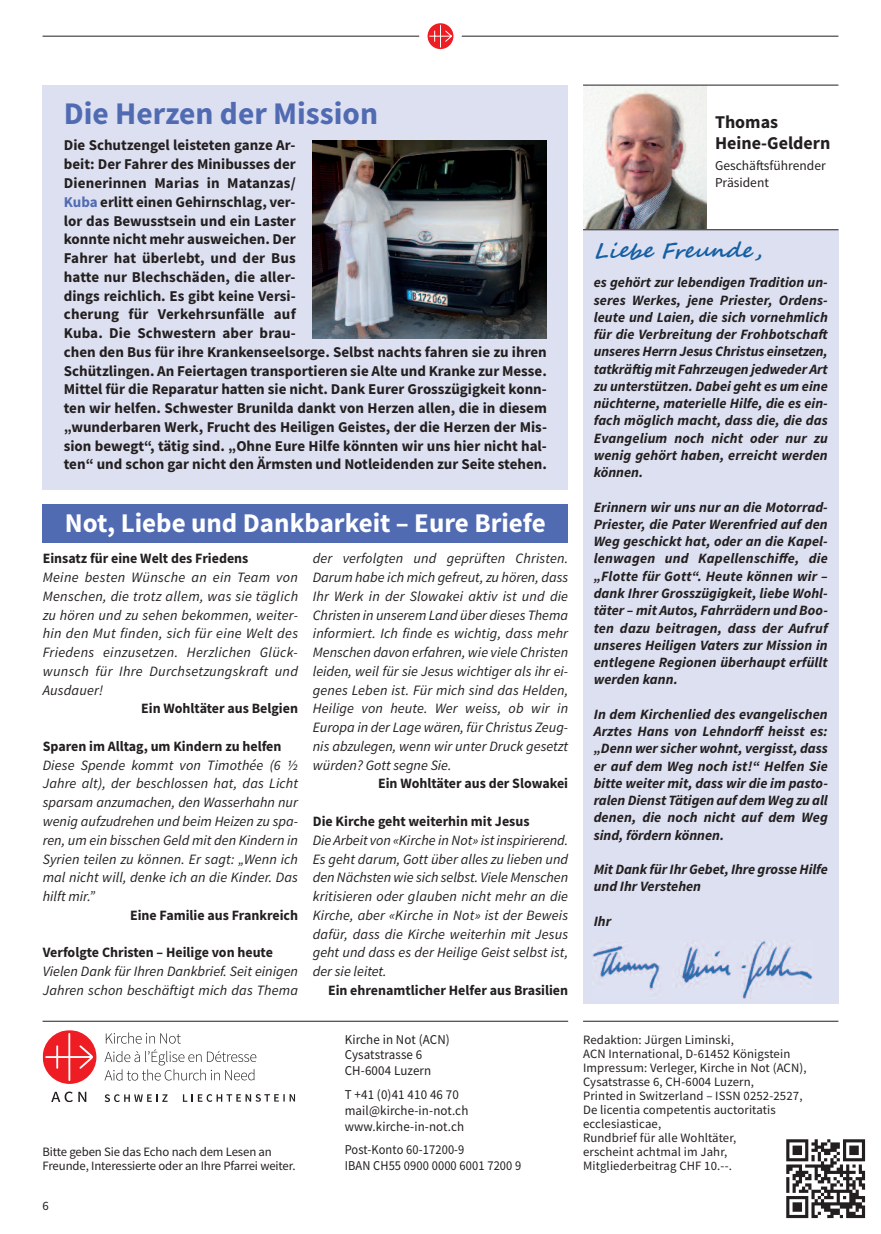
<style>
.page{position:relative;width:881px;height:1234px;background:#fff}
.page>*{position:absolute;margin:0;border:0;box-sizing:border-box;transform-origin:0 0}
.t1{font:700 31.5px "Source Sans Pro";color:#516bb3}
.t2{font:700 27px "Source Sans Pro";color:#fff}
.t3{font:italic 700 21px "Segoe Script";color:#165fa4}
.t4{font:700 18px/21px "Source Sans Pro";color:#231f20}
.t5{font:700 15px/18.8px "Source Sans Pro";color:#231f20}
.t6{font:italic 14.25px/18.8px "Source Sans Pro";color:#231f20;text-align:justify}
.t7{font:italic 700 14.25px/17.2px "Source Sans Pro";letter-spacing:.005em;color:#231f20;text-align:justify}
.t8{font:700 14.25px "Source Sans Pro";color:#231f20}
.t9{font:13.5px/15.8px "Source Sans Pro";letter-spacing:.01em;color:#231f20;scale:.96 1}
.t10{font:13.5px/15.8px "Source Sans Pro";letter-spacing:.01em;color:#231f20;scale:.92 1}
.t11{font:13.5px/16.5px "Source Sans Pro";letter-spacing:.01em;color:#231f20}
.t12{font:12.75px/14.1px "Source Sans Pro";letter-spacing:.01em;color:#231f20}
.t13{font:12.75px/14.1px "Source Sans Pro";letter-spacing:-.01em;color:#231f20}
.s1{color:#516bb3}
</style>
<div class="page">
<hr style="left:43px;top:36px;width:376px;height:1px;background:#231f20">
<svg style="left:427px;top:23px;width:26px;height:26px"></svg>
<svg style="left:428px;top:24px;width:24px;height:24px"></svg>
<hr style="left:461px;top:36px;width:377px;height:1px;background:#231f20">
<div style="left:43px;top:504px;width:525px;height:38px;background:#516bb3"></div>
<div style="left:43px;top:85px;width:525px;height:404px;background:#dde0f0"></div>
<img style="left:313px;top:140px;width:233px;height:198px">
<img style="left:583px;top:86px;width:123px;height:143px">
<div style="left:583px;top:230px;width:255px;height:773px;background:#dde0f0"></div>
<hr style="left:583px;top:229px;width:255px;height:1px;background:#231f20">
<hr style="left:583px;top:85px;width:255px;height:1px;background:#231f20">
<img style="left:592px;top:940px;width:220px;height:57px">
<hr style="left:43px;top:1020px;width:525px;height:1px;background:#231f20">
<hr style="left:583px;top:1020px;width:255px;height:1px;background:#231f20">
<svg style="left:43px;top:1029px;width:53px;height:54px"></svg>
<svg style="left:45px;top:1032px;width:48px;height:48px"></svg>
<svg style="left:51px;top:1091px;width:35px;height:10px"></svg>
<svg style="left:106px;top:1032px;width:75px;height:11px"></svg>
<svg style="left:104px;top:1049px;width:152px;height:31px"></svg>
<svg style="left:105px;top:1094px;width:62px;height:7px"></svg>
<svg style="left:183px;top:1094px;width:112px;height:7px"></svg>
<svg style="left:786px;top:1139px;width:78px;height:78px"></svg>
<h1 class="t1" style="left:64px;top:101px;width:315px">Die Herzen der Mission</h1>
<p class="t5" style="left:64px;top:137px;width:484px">Die Schutzengel leisteten ganze Ar-<br>beit: Der Fahrer des Minibusses der<br>Dienerinnen Marias in Matanzas/<br><span class="s1">Kuba</span> erlitt einen Gehirnschlag, ver-<br>lor das Bewusstsein und ein Laster<br>konnte nicht mehr ausweichen. Der<br>Fahrer hat überlebt, und der Bus<br>hatte nur Blechschäden, die aller-<br>dings reichlich. Es gibt keine Versi-<br>cherung für Verkehrsunfälle auf<br>Kuba. Die Schwestern aber brau-<br>chen den Bus für ihre Krankenseelsorge. Selbst nachts fahren sie zu ihren Schützlingen. An Feiertagen transportieren sie Alte und Kranke zur Messe.<br>Mittel für die Reparatur hatten sie nicht. Dank Eurer Grosszügigkeit konn&shy;ten wir helfen. Schwester Brunilda dankt von Herzen allen, die in diesem „wunderbaren Werk, Frucht des Heiligen Geistes, der die Herzen der Mis&shy;sion bewegt“, tätig sind. „Ohne Eure Hilfe könnten wir uns hier nicht hal&shy;ten“ und schon gar nicht den Ärmsten und Notleidenden zur Seite stehen.</p>
<h2 class="t2" style="left:65px;top:512px;width:482px">Not, Liebe und Dankbarkeit – Eure Briefe</h2>
<p class="t8" style="left:43px;top:553px;width:207px">Einsatz für eine Welt des Friedens</p>
<p class="t6" style="left:43px;top:569px;width:257px">Meine besten Wünsche an ein Team von Menschen, die trotz allem, was sie täglich zu hören und zu sehen bekommen, weiter&shy;hin den Mut finden, sich für eine Welt des Friedens einzusetzen. Herzlichen Glück&shy;wunsch für Ihre Durchsetzungskraft und Ausdauer!</p>
<p class="t8" style="left:141px;top:703px;width:158px">Ein Wohltäter aus Belgien</p>
<p class="t8" style="left:43px;top:740px;width:240px">Sparen im Alltag, um Kindern zu helfen</p>
<p class="t6" style="left:43px;top:756px;width:257px">Diese Spende kommt von Timothée (6 ½ Jahre alt), der beschlossen hat, das Licht sparsam anzumachen, den Wasserhahn nur wenig aufzudrehen und beim Heizen zu spa&shy;ren, um ein bisschen Geld mit den Kindern in Syrien teilen zu können. Er sagt: „Wenn ich mal nicht will, denke ich an die Kinder. Das hilft mir.”</p>
<p class="t8" style="left:130px;top:909px;width:169px">Eine Familie aus Frankreich</p>
<p class="t8" style="left:43px;top:947px;width:232px">Verfolgte Christen – Heilige von heute</p>
<p class="t6" style="left:43px;top:962px;width:257px">Vielen Dank für Ihren Dankbrief. Seit einigen<br>Jahren schon beschäftigt mich das Thema</p>
<p class="t6" style="left:313px;top:550px;width:257px">der verfolgten und geprüften Christen.<br>Darum habe ich mich gefreut, zu hören, dass Ihr Werk in der Slowakei aktiv ist und die Christen in unserem Land über dieses Thema informiert. Ich finde es wichtig, dass mehr Menschen davon erfahren, wie viele Christen leiden, weil für sie Jesus wichtiger als ihr ei&shy;genes Leben ist. Für mich sind das Helden, Heilige von heute. Wer weiss, ob wir in Europa in der Lage wären, für Christus Zeug&shy;nis abzulegen, wenn wir unter Druck gesetzt würden? Gott segne Sie.</p>
<p class="t8" style="left:378px;top:778px;width:191px">Ein Wohltäter aus der Slowakei</p>
<p class="t8" style="left:313px;top:815px;width:218px">Die Kirche geht weiterhin mit Jesus</p>
<p class="t6" style="left:313px;top:831px;width:257px">Die Arbeit von «Kirche in Not» ist inspirierend.<br>Es geht darum, Gott über alles zu lieben und den Nächsten wie sich selbst. Viele Menschen kritisieren oder glauben nicht mehr an die Kirche, aber «Kirche in Not» ist der Beweis dafür, dass die Kirche weiterhin mit Jesus geht und dass es der Heilige Geist selbst ist, der sie leitet.</p>
<p class="t8" style="left:328px;top:984px;width:241px">Ein ehrenamtlicher Helfer aus Brasilien</p>
<p class="t13" style="left:43px;top:1145px;width:254px">Bitte geben Sie das Echo nach dem Lesen an<br>Freunde, Interessierte oder an Ihre Pfarrei weiter.</p>
<p class="t12" style="left:43px;top:1198px;width:8px">6</p>
<p class="t9" style="left:344px;top:1031px;width:111px">Kirche in Not (ACN)<br>Cysatstrasse 6<br>CH-6004 Luzern</p>
<p class="t9" style="left:344px;top:1087px;width:130px">T +41 (0)41 410 46 70 mail@kirche-in-not.ch www.kirche-in-not.ch</p>
<p class="t10" style="left:344px;top:1142px;width:193px">Post-Konto 60-17200-9<br>IBAN CH55 0900 0000 6001 7200 9</p>
<p class="t4" style="left:714px;top:113px;width:117px">Thomas<br>Heine-Geldern</p>
<p class="t11" style="left:714px;top:159px;width:112px">Geschäftsführender<br>Präsident</p>
<h3 class="t3" style="left:593px;top:239px;width:177px">LiebeFreunde,</h3>
<p class="t7" style="left:593px;top:275px;width:236px">es gehört zur lebendigen Tradition un&shy;seres Werkes, jene Priester, Ordens&shy;leute und Laien, die sich vornehmlich für die Verbreitung der Frohbotschaft unseres Herrn Jesus Christus einsetzen, tatkräftig mit Fahrzeugen jedweder Art zu unterstützen. Dabei geht es um eine nüchterne, materielle Hilfe, die es ein&shy;fach möglich macht, dass die, die das Evangelium noch nicht oder nur zu wenig gehört haben, erreicht werden können.</p>
<p class="t7" style="left:593px;top:499px;width:236px">Erinnern wir uns nur an die Motorrad-Priester, die Pater Werenfried auf den Weg geschickt hat, oder an die Kapel&shy;lenwagen und Kapellenschiffe, die „Flotte für Gott“. Heute können wir – dank Ihrer Grosszügigkeit, liebe Wohl&shy;täter – mit Autos, Fahrrädern und Boo&shy;ten dazu beitragen, dass der Aufruf unseres Heiligen Vaters zur Mission in entlegene Regionen überhaupt erfüllt werden kann.</p>
<p class="t7" style="left:593px;top:706px;width:236px">In dem Kirchenlied des evangelischen Arztes Hans von Lehndorff heisst es: „Denn wer sicher wohnt, vergisst, dass er auf dem Weg noch ist!“ Helfen Sie bitte weiter mit, dass wir die im pasto&shy;ralen Dienst Tätigen auf dem Weg zu all denen, die noch nicht auf dem Weg sind, fördern können.</p>
<p class="t7" style="left:593px;top:861px;width:235px">Mit Dank für Ihr Gebet, Ihre grosse Hilfe und Ihr Verstehen</p>
<p class="t7" style="left:593px;top:913px;width:19px">Ihr</p>
<p class="t12" style="left:583px;top:1033px;width:225px">Redaktion: Jürgen Liminski,<br>ACN International, D-61452 Königstein Impressum: Verleger, Kirche in Not (ACN), Cysatstrasse 6, CH-6004 Luzern,<br>Printed in Switzerland – ISSN 0252-2527, De licentia competentis auctoritatis ecclesiasticae,<br>Rundbrief für alle Wohltäter,<br>erscheint achtmal im Jahr, Mitgliederbeitrag CHF 10.--.</p>
</div>
